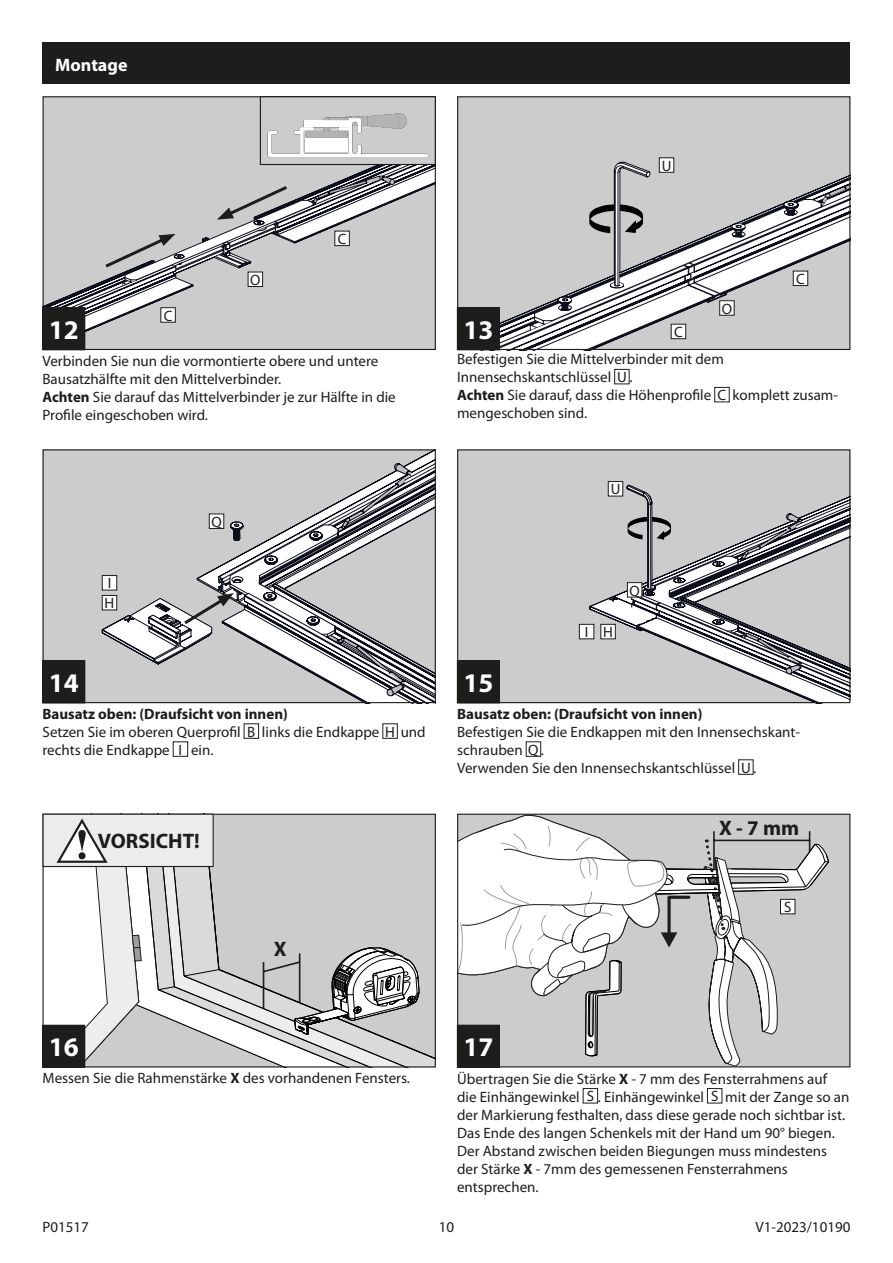
<style>
.page{position:relative;width:893px;height:1263px;background:#fff}
.page>*{position:absolute;margin:0;border:0;box-sizing:border-box;transform-origin:0 0}
.Bildnummerierung{font:700 27px "Myriad Pro";color:#fff}
.Inhaltsverzeichnis_F{font:700 21px "Myriad Pro";color:#1d1d1b}
.Überschrift_Balken_k{font:700 18px "Myriad Pro";color:#fff}
.Fließtext{font:15px/18px "Myriad Pro";color:#1d1d1b}
.Fließtext-2{font:700 15px "Myriad Pro";color:#1d1d1b}
.Benennung_Hecht{font:15px "Myriad Pro";color:#1d1d1b}
.Seitennummerierung{font:15px "Myriad Pro";color:#1d1d1b}
.s1{font-weight:700}
</style>
<div class="page">
<div style="left:459px;top:451px;width:389px;height:250px;background:#cdcccd"></div>
<svg style="left:590px;top:692px;width:258px;height:9px;background:#cccbcd"></svg>
<svg style="left:590px;top:485px;width:258px;height:207px;background:#b6b6b9"></svg>
<div style="left:457px;top:449px;width:393px;height:254px;border:1px solid #1d1d1b"></div>
<div style="left:45px;top:451px;width:57px;height:250px;background:#cdcccd"></div>
<div style="left:43px;top:43px;width:807px;height:41px;background:#1d1d1b"></div>
<div style="left:43px;top:661px;width:42px;height:42px;background:#1d1d1b"></div>
<div style="left:457px;top:661px;width:42px;height:42px;background:#1d1d1b"></div>
<div style="left:457px;top:661px;width:43px;height:42px;border:1px solid #1d1d1b"></div>
<div style="left:244px;top:724px;width:15px;height:14px;border:1px solid #1d1d1b"></div>
<div style="left:173px;top:742px;width:15px;height:14px;border:1px solid #1d1d1b"></div>
<div style="left:526px;top:742px;width:15px;height:14px;border:1px solid #1d1d1b"></div>
<div style="left:608px;top:482px;width:15px;height:14px;background:#fff"></div>
<div style="left:608px;top:481px;width:15px;height:15px;border:1px solid #1d1d1b"></div>
<div style="left:601px;top:624px;width:14px;height:15px;background:#fff"></div>
<div style="left:601px;top:624px;width:14px;height:15px;border:1px solid #1d1d1b"></div>
<div style="left:579px;top:624px;width:15px;height:15px;background:#fff"></div>
<div style="left:579px;top:624px;width:15px;height:15px;border:1px solid #1d1d1b"></div>
<div style="left:627px;top:583px;width:15px;height:14px;background:#fff"></div>
<div style="left:627px;top:582px;width:15px;height:15px;border:1px solid #1d1d1b"></div>
<div style="left:458px;top:97px;width:392px;height:252px;background:#cdcccd"></div>
<svg style="left:500px;top:157px;width:348px;height:191px"></svg>
<div style="left:457px;top:96px;width:393px;height:254px;border:1px solid #1d1d1b"></div>
<div style="left:457px;top:308px;width:42px;height:42px;background:#1d1d1b"></div>
<div style="left:457px;top:307px;width:43px;height:43px;border:1px solid #1d1d1b"></div>
<div style="left:614px;top:369px;width:15px;height:15px;border:1px solid #1d1d1b"></div>
<div style="left:714px;top:387px;width:15px;height:15px;border:1px solid #1d1d1b"></div>
<div style="left:43px;top:97px;width:392px;height:252px;background:#cdcccd"></div>
<svg style="left:102px;top:449px;width:334px;height:254px"></svg>
<div style="left:102px;top:595px;width:15px;height:15px;background:#fff"></div>
<div style="left:102px;top:595px;width:15px;height:15px;border:1px solid #1d1d1b"></div>
<div style="left:102px;top:575px;width:15px;height:15px;background:#fff"></div>
<div style="left:102px;top:575px;width:15px;height:15px;border:1px solid #1d1d1b"></div>
<svg style="left:142px;top:816px;width:292px;height:249px;background:#cfcecf"></svg>
<svg style="left:262px;top:947px;width:158px;height:92px"></svg>
<div style="left:43px;top:814px;width:170px;height:52px;background:#edeced"></div>
<div style="left:43px;top:814px;width:171px;height:53px;border:1px solid #1d1d1b"></div>
<svg style="left:43px;top:814px;width:99px;height:253px"></svg>
<svg style="left:43px;top:113px;width:393px;height:237px"></svg>
<div style="left:260px;top:96px;width:176px;height:69px;border:1px solid #1d1d1b"></div>
<div style="left:659px;top:158px;width:15px;height:14px;background:#fff"></div>
<div style="left:659px;top:158px;width:15px;height:14px;border:1px solid #1d1d1b"></div>
<div style="left:793px;top:271px;width:15px;height:15px;background:#fff"></div>
<div style="left:793px;top:271px;width:15px;height:15px;border:1px solid #1d1d1b"></div>
<div style="left:671px;top:324px;width:15px;height:15px;background:#fff"></div>
<div style="left:671px;top:324px;width:15px;height:15px;border:1px solid #1d1d1b"></div>
<div style="left:720px;top:301px;width:14px;height:14px;background:#fff"></div>
<div style="left:719px;top:300px;width:15px;height:15px;border:1px solid #1d1d1b"></div>
<div style="left:458px;top:814px;width:392px;height:253px;background:#cdcccd"></div>
<div style="left:583px;top:1088px;width:15px;height:15px;border:1px solid #1d1d1b"></div>
<div style="left:707px;top:1088px;width:15px;height:15px;border:1px solid #1d1d1b"></div>
<svg style="left:457px;top:814px;width:372px;height:253px"></svg>
<p class="Überschrift_Balken_k" style="left:55px;top:53px;width:74px">Montage</p>
<p class="Benennung_Hecht" style="left:250px;top:271px;width:12px">O</p>
<p class="Benennung_Hecht" style="left:338px;top:230px;width:10px">C</p>
<p class="Benennung_Hecht" style="left:164px;top:306px;width:10px">C</p>
<p class="Bildnummerierung" style="left:49px;top:312px;width:31px">12</p>
<p class="Fließtext" style="left:43px;top:351px;width:337px">Verbinden Sie nun die vormontierte obere und untere</p>
<p class="Fließtext" style="left:43px;top:369px;width:240px">Bausatzhälfte mit den Mittelverbinder.</p>
<p class="Fließtext" style="left:43px;top:387px;width:355px"><span class="s1">Achten</span> Sie darauf das Mittelverbinder je zur Hälfte in die</p>
<p class="Fließtext" style="left:43px;top:405px;width:167px">Profile eingeschoben wird.</p>
<p class="Benennung_Hecht" style="left:108px;top:574px;width:5px">I</p>
<p class="Benennung_Hecht" style="left:105px;top:594px;width:11px">H</p>
<p class="Benennung_Hecht" style="left:211px;top:512px;width:12px">Q</p>
<p class="Benennung_Hecht" style="left:662px;top:156px;width:11px">U</p>
<p class="Benennung_Hecht" style="left:722px;top:299px;width:12px">O</p>
<p class="Benennung_Hecht" style="left:796px;top:270px;width:10px">C</p>
<p class="Bildnummerierung" style="left:463px;top:312px;width:31px">13</p>
<p class="Fließtext" style="left:457px;top:350px;width:268px">Befestigen Sie die Mittelverbinder mit dem</p>
<p class="Fließtext" style="left:457px;top:368px;width:177px">Innensechskantschlüssel U .</p>
<p class="Fließtext" style="left:457px;top:386px;width:382px"><span class="s1">Achten</span> Sie darauf, dass die Höhenprofile C komplett zusam&shy;mengeschoben sind.</p>
<p class="Benennung_Hecht" style="left:674px;top:323px;width:10px">C</p>
<p class="Benennung_Hecht" style="left:611px;top:480px;width:11px">U</p>
<p class="Benennung_Hecht" style="left:585px;top:623px;width:5px">I</p>
<p class="Benennung_Hecht" style="left:603px;top:623px;width:11px">H</p>
<p class="Benennung_Hecht" style="left:629px;top:581px;width:12px">Q</p>
<p class="Bildnummerierung" style="left:49px;top:665px;width:31px">14</p>
<p class="Bildnummerierung" style="left:463px;top:665px;width:31px">15</p>
<p class="Fließtext-2" style="left:43px;top:704px;width:247px">Bausatz oben: (Draufsicht von innen)</p>
<p class="Fließtext" style="left:43px;top:722px;width:385px">Setzen Sie im oberen Querprofil B links die Endkappe H und rechts die Endkappe</p>
<p class="Fließtext-2" style="left:457px;top:704px;width:247px">Bausatz oben: (Draufsicht von innen)</p>
<p class="Fließtext" style="left:457px;top:722px;width:344px">Befestigen Sie die Endkappen mit den Innensechskant-</p>
<p class="Fließtext" style="left:457px;top:740px;width:88px">schrauben Q.</p>
<p class="Fließtext" style="left:457px;top:758px;width:301px">Verwenden Sie den Innensechskantschlüssel U .</p>
<p class="Benennung_Hecht" style="left:179px;top:740px;width:5px">I</p>
<p class="Fließtext" style="left:191px;top:740px;width:24px">ein.</p>
<p class="Inhaltsverzeichnis_F" style="left:98px;top:827px;width:104px">VORSICHT!</p>
<p class="Bildnummerierung" style="left:49px;top:1030px;width:31px">16</p>
<p class="Inhaltsverzeichnis_F" style="left:274px;top:935px;width:14px">X</p>
<p class="Fließtext" style="left:43px;top:1069px;width:369px">Messen Sie die Rahmenstärke <span class="s1">X</span> des vorhandenen Fensters.</p>
<p class="Inhaltsverzeichnis_F" style="left:719px;top:814px;width:82px">X - 7 mm</p>
<p class="Benennung_Hecht" style="left:784px;top:898px;width:9px">S</p>
<p class="Bildnummerierung" style="left:463px;top:1030px;width:31px">17</p>
<p class="Fließtext" style="left:457px;top:1069px;width:371px">Übertragen Sie die Stärke <span class="s1">X</span> - 7 mm des Fensterrahmens auf die Einhängewinkel</p>
<p class="Fließtext" style="left:457px;top:1087px;width:394px;text-align:right">mit der Zange so an<br>der Markierung festhalten, dass diese gerade noch sichtbar ist.</p>
<p class="Fließtext" style="left:457px;top:1123px;width:379px">Das Ende des langen Schenkels mit der Hand um 90° biegen.<br>Der Abstand zwischen beiden Biegungen muss mindestens der Stärke <span class="s1">X</span> - 7mm des gemessenen Fensterrahmens</p>
<p class="Fließtext" style="left:457px;top:1177px;width:83px">entsprechen.</p>
<p class="Benennung_Hecht" style="left:587px;top:1087px;width:119px">S . Einhängewinkel</p>
<p class="Benennung_Hecht" style="left:711px;top:1087px;width:9px">S</p>
<p class="Fließtext" style="left:43px;top:1217px;width:48px">P01517</p>
<p class="Seitennummerierung" style="left:439px;top:1217px;width:17px">10</p>
<p class="Fließtext" style="left:755px;top:1217px;width:97px">V1-2023/10190</p>
</div>
